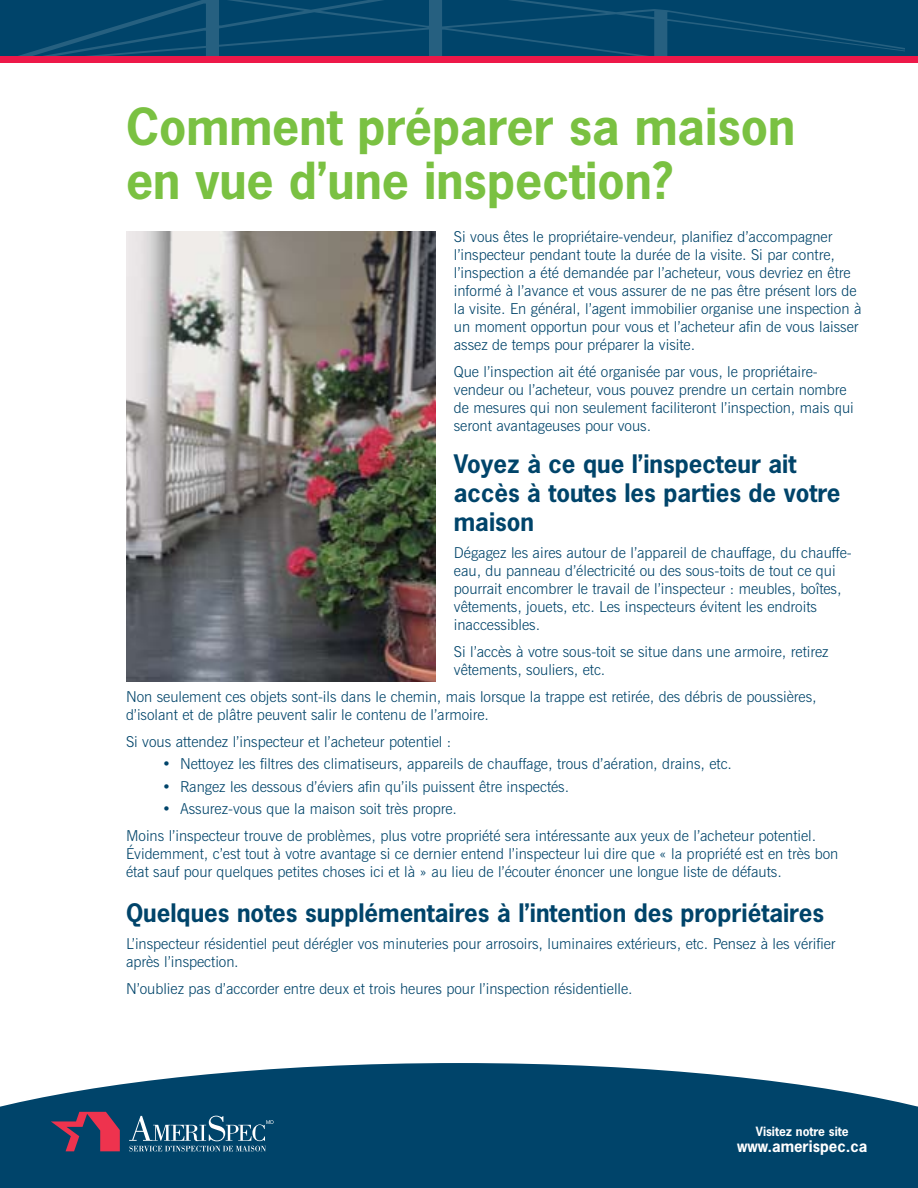
<style>
.page{position:relative;width:918px;height:1188px;background:#fff}
.page>*{position:absolute;margin:0;border:0;box-sizing:border-box;transform-origin:0 0}
.t1{font:700 48px/54px "News Gothic Std";color:#7ac142}
.t2{font:700 24px/28.8px "News Gothic Std";color:#00446a}
.t3{font:300 15px/18px "News Gothic BT";color:#00446a}
.t4{font:700 15px "News Gothic Std";color:#fff}
.t5{font:700 12px "News Gothic Std";color:#fff}
</style>
<div class="page">
<img style="left:126px;top:231px;width:310px;height:450px">
<svg style="left:0;top:1063px;width:905px;height:125px;background:#1c587a"></svg>
<svg style="left:0;top:55px;width:905px;height:7px;background:#cb1e4e"></svg>
<svg style="left:0;top:0;width:905px;height:55px;background:#04476c"></svg>
<svg style="left:51px;top:1112px;width:69px;height:39px;background:#6b3c5d"></svg>
<svg style="left:129px;top:1116px;width:145px;height:36px;background:#306786"></svg>
<svg style="left:905px;top:1103px;width:13px;height:85px"></svg>
<svg style="left:905px;top:55px;width:13px;height:7px"></svg>
<svg style="left:905px;top:0;width:13px;height:55px"></svg>
<h1 class="t1" style="left:126px;top:99px;width:671px">Comment préparer sa maison en vue d’une inspection?</h1>
<p class="t3" style="left:454px;top:227px;width:409px">Si vous êtes le propriétaire-vendeur, planifiez d’accompagner l’inspecteur pendant toute la durée de la visite. Si par contre, l’inspection a été demandée par l’acheteur, vous devriez en être informé à l’avance et vous assurer de ne pas être présent lors de la visite. En général, l’agent immobilier organise une inspection à un moment opportun pour vous et l’acheteur afin de vous laisser assez de temps pour préparer la visite.</p>
<p class="t3" style="left:454px;top:362px;width:401px">Que l’inspection ait été organisée par vous, le propriétaire&shy;vendeur ou l’acheteur, vous pouvez prendre un certain nombre de mesures qui non seulement faciliteront l’inspection, mais qui seront avantageuses pour vous.</p>
<h2 class="t2" style="left:454px;top:449px;width:388px">Voyez à ce que l’inspecteur ait accès à toutes les parties de votre maison</h2>
<p class="t3" style="left:454px;top:543px;width:400px">Dégagez les aires autour de l’appareil de chauffage, du chauffe&shy;eau, du panneau d’électricité ou des sous-toits de tout ce qui pourrait encombrer le travail de l’inspecteur : meubles, boîtes, vêtements, jouets, etc. Les inspecteurs évitent les endroits inaccessibles.</p>
<p class="t3" style="left:454px;top:642px;width:376px">Si l’accès à votre sous-toit se situe dans une armoire, retirez vêtements, souliers, etc.</p>
<p class="t3" style="left:126px;top:687px;width:692px">Non seulement ces objets sont-ils dans le chemin, mais lorsque la trappe est retirée, des débris de poussières, d’isolant et de plâtre peuvent salir le contenu de l’armoire.</p>
<p class="t3" style="left:126px;top:732px;width:327px">Si vous attendez l’inspecteur et l’acheteur potentiel :</p>
<p class="t3" style="left:162px;top:755px;width:572px">• Nettoyez les filtres des climatiseurs, appareils de chauffage, trous d’aération, drains, etc.</p>
<p class="t3" style="left:162px;top:777px;width:409px">• Rangez les dessous d’éviers afin qu’ils puissent être inspectés.</p>
<p class="t3" style="left:126px;top:795px;width:692px;line-height:27px;text-indent:36px">• Assurez-vous que la maison soit très propre.<br>Moins l’inspecteur trouve de problèmes, plus votre propriété sera intéressante aux yeux de l’acheteur potentiel.</p>
<p class="t3" style="left:126px;top:845px;width:714px">Évidemment, c’est tout à votre avantage si ce dernier entend l’inspecteur lui dire que « la propriété est en très bon état sauf pour quelques petites choses ici et là » au lieu de l’écouter énoncer une longue liste de défauts.</p>
<h2 class="t2" style="left:126px;top:898px;width:700px">Quelques notes supplémentaires à l’intention des propriétaires</h2>
<p class="t3" style="left:126px;top:935px;width:711px">L’inspecteur résidentiel peut dérégler vos minuteries pour arrosoirs, luminaires extérieurs, etc. Pensez à les vérifier après l’inspection.</p>
<p class="t3" style="left:126px;top:980px;width:508px">N’oubliez pas d’accorder entre deux et trois heures pour l’inspection résidentielle.</p>
<p class="t5" style="left:756px;top:1123px;width:94px">Visitez notre site</p>
<p class="t4" style="left:737px;top:1136px;width:132px">www.amerispec.ca</p>
</div>
